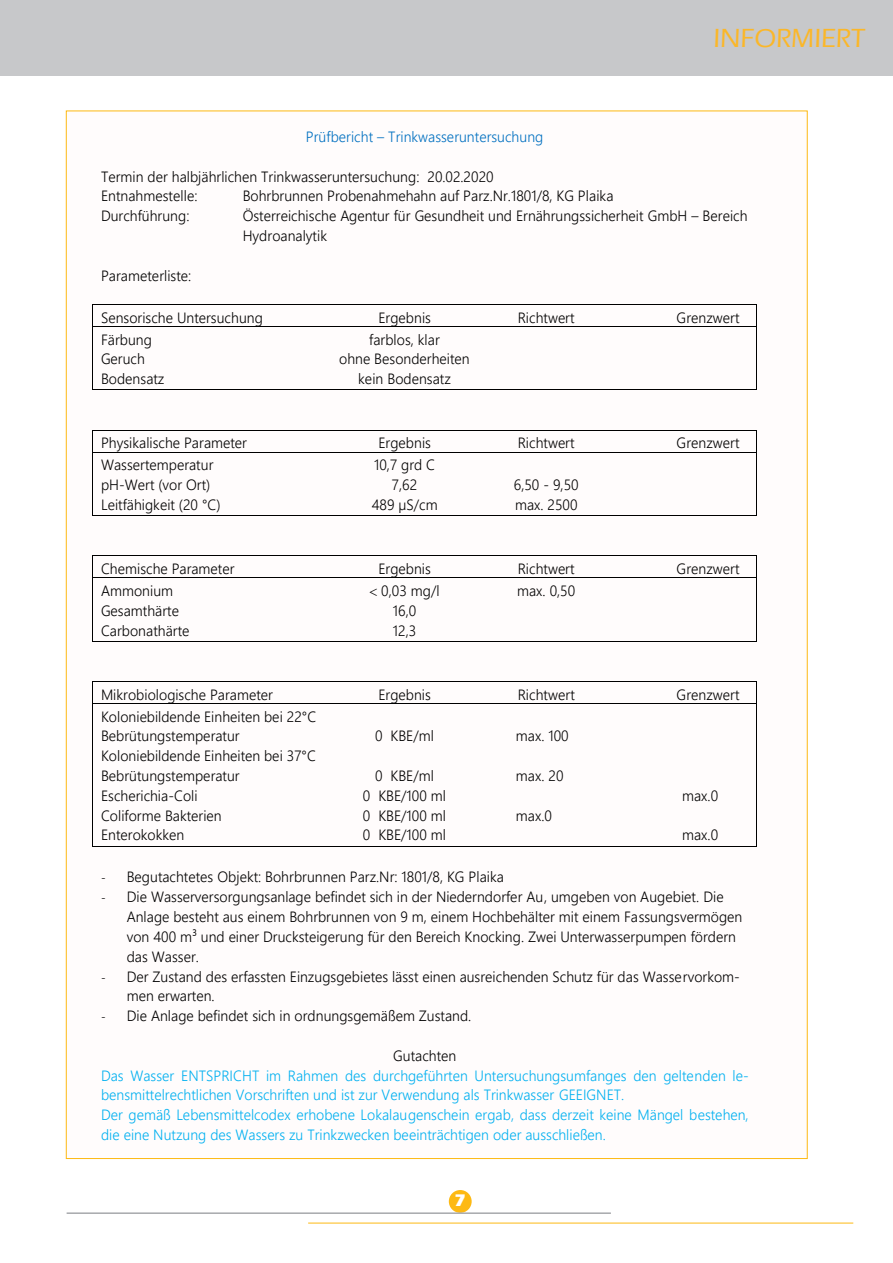
<style>
.page{position:relative;width:893px;height:1263px;background:#fff}
.page>*{position:absolute;margin:0;border:0;box-sizing:border-box;transform-origin:0 0}
.t1{font:500 27px "Eras ITC";color:#fbb729}
.t2{font:700 17.25px "Eras ITC";color:#fff}
.t3{font:300 14.85px/19.8px "Segoe UI";letter-spacing:.005em;color:#000;scale:.96 1}
.t4{font:300 14.85px/19.8px "Segoe UI";letter-spacing:.005em;color:#00b0f0;scale:.96 1}
.t5{font:300 14.85px "Segoe UI";color:#0070c0;scale:.96 1}
.s1{font-size:12px}
</style>
<div class="page">
<div style="left:0;top:0;width:893px;height:75px;background:#c7c8ca"></div>
<div style="left:449px;top:1190px;width:23px;height:23px;background:#fdb913;border-radius:50%"></div>
<hr style="left:308px;top:1223px;width:545px;height:1px;background:#fdb913">
<hr style="left:67px;top:1212px;width:544px;height:2px;background:#a7a9ac">
<hr style="left:93px;top:304px;width:663px;height:1px;background:#000">
<hr style="left:93px;top:326px;width:663px;height:1px;background:#000">
<hr style="left:93px;top:390px;width:663px;height:1px;background:#000">
<svg style="left:756px;top:304px;width:1px;height:86px"></svg>
<hr style="left:93px;top:430px;width:663px;height:1px;background:#000">
<hr style="left:93px;top:452px;width:663px;height:1px;background:#000">
<hr style="left:93px;top:515px;width:663px;height:1px;background:#000">
<svg style="left:756px;top:430px;width:1px;height:86px"></svg>
<hr style="left:93px;top:555px;width:663px;height:1px;background:#000">
<hr style="left:93px;top:577px;width:663px;height:1px;background:#000">
<hr style="left:93px;top:641px;width:663px;height:1px;background:#000">
<svg style="left:756px;top:555px;width:1px;height:87px"></svg>
<hr style="left:93px;top:681px;width:663px;height:1px;background:#000">
<hr style="left:93px;top:703px;width:663px;height:1px;background:#000">
<hr style="left:93px;top:846px;width:663px;height:1px;background:#000">
<svg style="left:756px;top:681px;width:1px;height:166px"></svg>
<p class="t5" style="left:306px;top:123px;width:249px">Prüfbericht – Trinkwasseruntersuchung</p>
<p class="t3" style="left:101px;top:165px;width:410px">Termin der halbjährlichen Trinkwasseruntersuchung: 20.02.2020<br>Entnahmestelle:</p>
<p class="t3" style="left:243px;top:185px;width:388px">Bohrbrunnen Probenahmehahn auf Parz.Nr.1801/8, KG Plaika</p>
<h1 class="t1" style="left:713px;top:23px;width:153px">INFORMIERT</h1>
<p class="t3" style="left:101px;top:205px;width:94px">Durchführung:</p>
<p class="t3" style="left:243px;top:205px;width:527px">Österreichische Agentur für Gesundheit und Ernährungssicherheit GmbH – Bereich<br>Hydroanalytik</p>
<p class="t3" style="left:101px;top:264px;width:96px">Parameterliste:</p>
<p class="t3" style="left:101px;top:306px;width:170px">Sensorische Untersuchung</p>
<p class="t3" style="left:378px;top:306px;width:56px">Ergebnis</p>
<p class="t3" style="left:518px;top:306px;width:61px">Richtwert</p>
<p class="t3" style="left:677px;top:306px;width:67px">Grenzwert</p>
<p class="t3" style="left:101px;top:328px;width:55px">Färbung</p>
<p class="t3" style="left:369px;top:328px;width:75px">farblos, klar</p>
<p class="t3" style="left:101px;top:348px;width:47px">Geruch</p>
<p class="t3" style="left:339px;top:348px;width:138px">ohne Besonderheiten</p>
<p class="t3" style="left:101px;top:368px;width:68px">Bodensatz</p>
<p class="t3" style="left:358px;top:368px;width:98px">kein Bodensatz</p>
<p class="t3" style="left:101px;top:432px;width:154px">Physikalische Parameter</p>
<p class="t3" style="left:378px;top:432px;width:56px">Ergebnis</p>
<p class="t3" style="left:518px;top:432px;width:61px">Richtwert</p>
<p class="t3" style="left:677px;top:432px;width:67px">Grenzwert</p>
<p class="t3" style="left:101px;top:454px;width:119px">Wassertemperatur</p>
<p class="t3" style="left:374px;top:454px;width:65px">10,7 grd C</p>
<p class="t3" style="left:101px;top:473px;width:115px">pH-Wert (vor Ort)</p>
<p class="t3" style="left:392px;top:473px;width:28px">7,62</p>
<p class="t3" style="left:514px;top:473px;width:69px">6,50 - 9,50</p>
<p class="t3" style="left:101px;top:493px;width:126px">Leitfähigkeit (20 °C)</p>
<p class="t3" style="left:372px;top:493px;width:70px">489 µS/cm</p>
<p class="t3" style="left:515px;top:493px;width:67px">max. 2500</p>
<p class="t3" style="left:101px;top:557px;width:141px">Chemische Parameter</p>
<p class="t3" style="left:378px;top:557px;width:56px">Ergebnis</p>
<p class="t3" style="left:518px;top:557px;width:61px">Richtwert</p>
<p class="t3" style="left:677px;top:557px;width:67px">Grenzwert</p>
<p class="t3" style="left:101px;top:579px;width:77px">Ammonium</p>
<p class="t3" style="left:381px;top:579px;width:62px">0,03 mg/l</p>
<p class="t3" style="left:517px;top:579px;width:62px">max. 0,50</p>
<p class="t3" style="left:101px;top:599px;width:83px">Gesamthärte</p>
<p class="t3" style="left:393px;top:599px;width:26px">16,0</p>
<p class="t3" style="left:101px;top:619px;width:94px">Carbonathärte</p>
<p class="t3" style="left:393px;top:619px;width:26px">12,3</p>
<p class="t3" style="left:101px;top:683px;width:181px">Mikrobiologische Parameter</p>
<p class="t3" style="left:378px;top:683px;width:56px">Ergebnis</p>
<p class="t3" style="left:518px;top:683px;width:61px">Richtwert</p>
<p class="t3" style="left:677px;top:683px;width:67px">Grenzwert</p>
<p class="t3" style="left:101px;top:705px;width:226px">Koloniebildende Einheiten bei 22°C<br>Bebrütungstemperatur</p>
<p class="t3" style="left:375px;top:725px;width:63px">0 KBE/ml</p>
<p class="t3" style="left:516px;top:725px;width:57px">max. 100</p>
<p class="t3" style="left:101px;top:744px;width:225px">Koloniebildende Einheiten bei 37°C<br>Bebrütungstemperatur</p>
<p class="t3" style="left:375px;top:764px;width:63px">0 KBE/ml</p>
<p class="t3" style="left:516px;top:764px;width:51px">max. 20</p>
<p class="t3" style="left:101px;top:784px;width:102px">Escherichia-Coli</p>
<p class="t3" style="left:363px;top:784px;width:88px">0 KBE/100 ml</p>
<p class="t3" style="left:682px;top:784px;width:39px">max.0</p>
<p class="t3" style="left:101px;top:804px;width:127px">Coliforme Bakterien</p>
<p class="t3" style="left:363px;top:804px;width:88px">0 KBE/100 ml</p>
<p class="t3" style="left:516px;top:804px;width:39px">max.0</p>
<p class="t3" style="left:101px;top:824px;width:88px">Enterokokken</p>
<p class="t3" style="left:363px;top:824px;width:88px">0 KBE/100 ml</p>
<p class="t3" style="left:682px;top:824px;width:39px">max.0</p>
<p class="t3" style="left:101px;top:866px;width:421px"><span class="s1">-</span> Begutachtetes Objekt: Bohrbrunnen Parz.Nr: 1801/8, KG Plaika</p>
<p class="t3" style="left:127px;top:885px;width:643px;text-indent:-26px"><span class="s1">-</span> Die Wasserversorgungsanlage befindet sich in der Niederndorfer Au, umgeben von Augebiet. Die Anlage besteht aus einem Bohrbrunnen von 9 m, einem Hochbehälter mit einem Fassungsvermögen von 400 m³ und einer Drucksteigerung für den Bereich Knocking. Zwei Unterwasserpumpen fördern das Wasser.</p>
<p class="t3" style="left:127px;top:965px;width:640px;text-indent:-26px"><span class="s1">-</span> Der Zustand des erfassten Einzugsgebietes lässt einen ausreichenden Schutz für das Wasservorkom&shy;men erwarten.</p>
<p class="t3" style="left:101px;top:1004px;width:387px"><span class="s1">-</span> Die Anlage befindet sich in ordnungsgemäßem Zustand.</p>
<p class="t3" style="left:393px;top:1044px;width:67px">Gutachten</p>
<p class="t4" style="left:101px;top:1064px;width:676px">Das Wasser ENTSPRICHT im Rahmen des durchgeführten Untersuchungsumfanges den geltenden le&shy;bensmittelrechtlichen Vorschriften und ist zur Verwendung als Trinkwasser GEEIGNET.<br>Der gemäß Lebensmittelcodex erhobene Lokalaugenschein ergab, dass derzeit keine Mängel bestehen, die eine Nutzung des Wassers zu Trinkzwecken beeinträchtigen oder ausschließen.</p>
<p class="t2" style="left:454px;top:1191px;width:13px">7</p>
</div>
